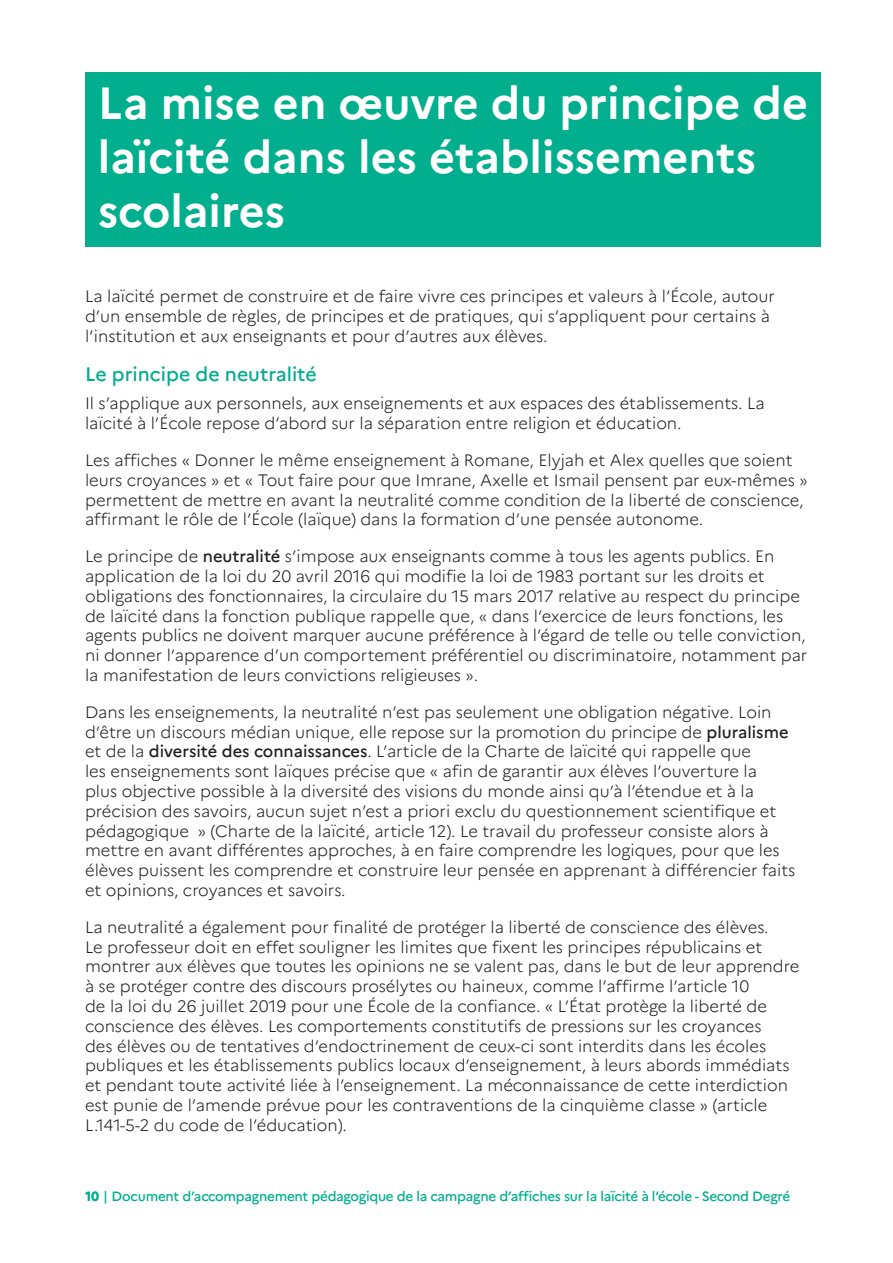
<style>
.page{position:relative;width:893px;height:1263px;background:#fff}
.page>*{position:absolute;margin:0;border:0;box-sizing:border-box;transform-origin:0 0}
.t1{font:700 45px/54px "Marianne";color:#fff}
.t2{font:500 19.5px "Marianne";color:#01ae8d}
.t3{font:300 16.5px/19.8px "Marianne";color:#231f20}
.t4{font:500 13.5px "Marianne";letter-spacing:-.02em;color:#01ae8d}
.s1{font-weight:500}
.s2{font-weight:800}
</style>
<div class="page">
<div style="left:85px;top:72px;width:736px;height:175px;background:#01ae8d"></div>
<h1 class="t1" style="left:98px;top:76px;width:712px">La mise en œuvre du principe de laïcité dans les établissements scolaires</h1>
<p class="t3" style="left:85px;top:286px;width:691px">La laïcité permet de construire et de faire vivre ces principes et valeurs à l’École, autour d’un ensemble de règles, de principes et de pratiques, qui s’appliquent pour certains à l’institution et aux enseignants et pour d’autres aux élèves.</p>
<p class="t2" style="left:85px;top:362px;width:233px">Le principe de neutralité</p>
<p class="t3" style="left:85px;top:393px;width:681px">Il s’applique aux personnels, aux enseignements et aux espaces des établissements. La laïcité à l’École repose d’abord sur la séparation entre religion et éducation.</p>
<p class="t3" style="left:85px;top:450px;width:724px">Les affiches « Donner le même enseignement à Romane, Elyjah et Alex quelles que soient leurs croyances » et « Tout faire pour que Imrane, Axelle et Ismail pensent par eux-mêmes » permettent de mettre en avant la neutralité comme condition de la liberté de conscience, affirmant le rôle de l’École (laïque) dans la formation d’une pensée autonome.</p>
<p class="t3" style="left:85px;top:546px;width:724px">Le principe de <span class="s1">neutralité</span> s’impose aux enseignants comme à tous les agents publics. En application de la loi du 20 avril 2016 qui modifie la loi de 1983 portant sur les droits et obligations des fonctionnaires, la circulaire du 15 mars 2017 relative au respect du principe de laïcité dans la fonction publique rappelle que, « dans l’exercice de leurs fonctions, les agents publics ne doivent marquer aucune préférence à l’égard de telle ou telle conviction, ni donner l’apparence d’un comportement préférentiel ou discriminatoire, notamment par la manifestation de leurs convictions religieuses ».</p>
<p class="t3" style="left:85px;top:702px;width:712px">Dans les enseignements, la neutralité n’est pas seulement une obligation négative. Loin d’être un discours médian unique, elle repose sur la promotion du principe de <span class="s1">pluralisme </span>et de la <span class="s1">diversité des connaissances</span>. L’article de la Charte de laïcité qui rappelle que<br>les enseignements sont laïques précise que « afin de garantir aux élèves l’ouverture la<br>plus objective possible à la diversité des visions du monde ainsi qu’à l’étendue et à la précision des savoirs, aucun sujet n’est a priori exclu du questionnement scientifique et pédagogique » (Charte de la laïcité, article 12). Le travail du professeur consiste alors à mettre en avant différentes approches, à en faire comprendre les logiques, pour que les élèves puissent les comprendre et construire leur pensée en apprenant à différencier faits et opinions, croyances et savoirs.</p>
<p class="t3" style="left:85px;top:917px;width:716px">La neutralité a également pour finalité de protéger la liberté de conscience des élèves.<br>Le professeur doit en effet souligner les limites que fixent les principes républicains et montrer aux élèves que toutes les opinions ne se valent pas, dans le but de leur apprendre à se protéger contre des discours prosélytes ou haineux, comme l’affirme l’article 10<br>de la loi du 26 juillet 2019 pour une École de la confiance. « L’État protège la liberté de conscience des élèves. Les comportements constitutifs de pressions sur les croyances<br>des élèves ou de tentatives d’endoctrinement de ceux-ci sont interdits dans les écoles publiques et les établissements publics locaux d’enseignement, à leurs abords immédiats et pendant toute activité liée à l’enseignement. La méconnaissance de cette interdiction est punie de l’amende prévue pour les contraventions de la cinquième classe » (article L.141-5-2 du code de l’éducation).</p>
<p class="t4" style="left:85px;top:1188px;width:707px"><span class="s2">10</span> | Document d’accompagnement pédagogique de la campagne d’affiches sur la laïcité à l’école - Second Degré</p>
</div>
